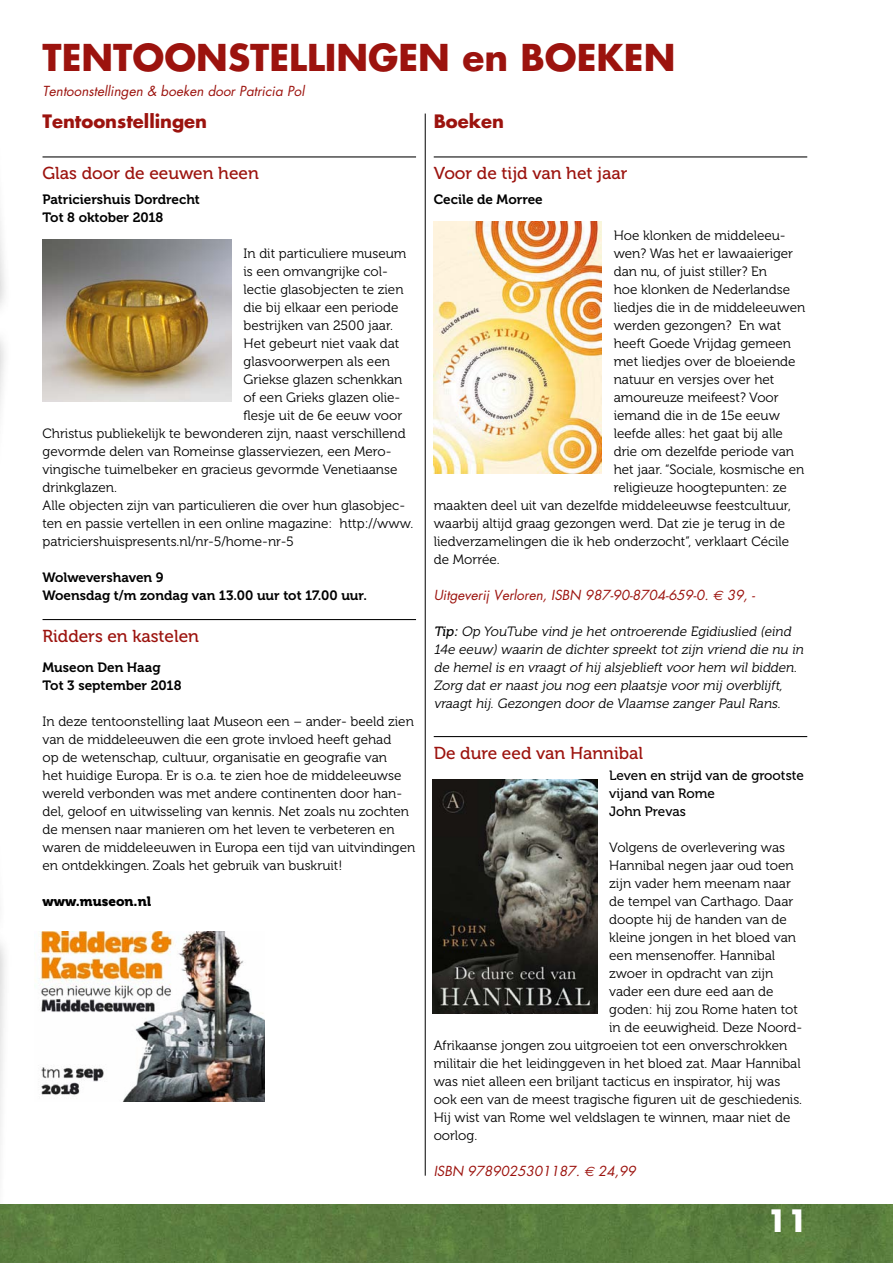
<style>
.page{position:relative;width:893px;height:1263px;background:#fff}
.page>*{position:absolute;margin:0;border:0;box-sizing:border-box;transform-origin:0 0}
.t1{font:700 36px "Futura";color:#9c130e}
.t2{font:700 30px "Futura";color:#fff}
.t3{font:700 18px "Futura";color:#9c130e}
.t4{font:17.25px "Museo 500";color:#9c130e}
.t5{font:13.5px/18px "Museo 300";color:#000}
.t6{font:italic 13.5px/18px "Museo 300";color:#000}
.t7{font:13.5px/18px "Museo 700";color:#000}
.t8{font:italic 13.5px "Futura";color:#9c130e}
.t9{font:13.5px/18px "Museo 500";color:#000}
.t10{font:13.5px "Museo 900";color:#000}
.s1{font-family:"Euro Sans"}
.s2{font-family:"Museo 500"}
</style>
<div class="page">
<img style="left:12px;top:1204px;width:881px;height:59px">
<hr style="left:43px;top:156px;width:373px;height:1px;background:#000">
<hr style="left:43px;top:619px;width:373px;height:1px;background:#000">
<hr style="left:434px;top:156px;width:373px;height:1px;background:#000">
<hr style="left:434px;top:736px;width:373px;height:1px;background:#000">
<hr style="left:425px;top:114px;width:1px;height:1062px;background:#000">
<img style="left:432px;top:780px;width:166px;height:234px">
<img style="left:434px;top:222px;width:168px;height:251px">
<img style="left:35px;top:932px;width:230px;height:169px">
<img style="left:43px;top:240px;width:188px;height:162px">
<div style="left:0;top:915px;width:12px;height:348px;background:#000;opacity:.6"></div>
<h1 class="t1" style="left:43px;top:33px;width:634px">TENTOONSTELLINGEN en BOEKEN</h1>
<p class="t8" style="left:43px;top:81px;width:264px">Tentoonstellingen &amp; boeken door Patricia Pol</p>
<h3 class="t3" style="left:43px;top:109px;width:166px">Tentoonstellingen</h3>
<p class="t4" style="left:43px;top:164px;width:218px">Glas door de eeuwen heen</p>
<p class="t7" style="left:43px;top:190px;width:159px">Patriciershuis Dordrecht<br>Tot 8 oktober 2018</p>
<p class="t5" style="left:244px;top:244px;width:164px">In dit particuliere museum</p>
<p class="t5" style="left:244px;top:262px;width:146px">is een omvangrijke col-</p>
<p class="t5" style="left:244px;top:280px;width:162px">lectie glasobjecten te zien</p>
<p class="t5" style="left:244px;top:298px;width:156px">die bij elkaar een periode</p>
<p class="t5" style="left:244px;top:316px;width:151px">bestrijken van 2500 jaar.</p>
<p class="t5" style="left:244px;top:334px;width:157px">Het gebeurt niet vaak dat</p>
<p class="t5" style="left:244px;top:352px;width:148px">glasvoorwerpen als een</p>
<p class="t5" style="left:244px;top:370px;width:160px">Griekse glazen schenkkan</p>
<p class="t5" style="left:244px;top:388px;width:158px">of een Grieks glazen olie-</p>
<p class="t5" style="left:244px;top:406px;width:160px">flesje uit de 6e eeuw voor</p>
<p class="t5" style="left:43px;top:424px;width:365px">Christus publiekelijk te bewonderen zijn, naast verschillend</p>
<p class="t5" style="left:43px;top:442px;width:350px">gevormde delen van Romeinse glasserviezen, een Mero-</p>
<p class="t5" style="left:43px;top:460px;width:356px">vingische tuimelbeker en gracieus gevormde Venetiaanse</p>
<p class="t5" style="left:43px;top:478px;width:76px">drinkglazen.</p>
<p class="t5" style="left:43px;top:496px;width:364px">Alle objecten zijn van particulieren die over hun glasobjec-</p>
<p class="t5" style="left:43px;top:514px;width:372px">ten en passie vertellen in een online magazine: http://www.</p>
<p class="t5" style="left:43px;top:532px;width:253px">patriciershuispresents.nl/nr-5/home-nr-5</p>
<p class="t7" style="left:43px;top:568px;width:326px">Wolwevershaven 9<br>Woensdag t/m zondag van 13.00 uur tot 17.00 uur.</p>
<p class="t4" style="left:43px;top:626px;width:158px">Ridders en kastelen</p>
<p class="t7" style="left:43px;top:658px;width:141px">Museon Den Haag<br>Tot 3 september 2018</p>
<p class="t5" style="left:43px;top:712px;width:374px">In deze tentoonstelling laat Museon een – ander- beeld zien van de middeleeuwen die een grote invloed heeft gehad<br>op de wetenschap, cultuur, organisatie en geografie van<br>het huidige Europa. Er is o.a. te zien hoe de middeleeuwse wereld verbonden was met andere continenten door han&shy;del, geloof en uitwisseling van kennis. Net zoals nu zochten de mensen naar manieren om het leven te verbeteren en waren de middeleeuwen in Europa een tijd van uitvindingen en ontdekkingen. Zoals het gebruik van buskruit!</p>
<p class="t10" style="left:43px;top:893px;width:110px">www.museon.nl</p>
<h3 class="t3" style="left:434px;top:109px;width:72px">Boeken</h3>
<p class="t4" style="left:434px;top:164px;width:195px">Voor de tijd van het jaar</p>
<p class="t7" style="left:434px;top:190px;width:111px">Cecile de Morree</p>
<p class="t5" style="left:614px;top:226px;width:174px">Hoe klonken de middeleeu-</p>
<p class="t5" style="left:614px;top:244px;width:181px">wen? Was het er lawaaieriger</p>
<p class="t5" style="left:614px;top:262px;width:155px">dan nu, of juist stiller? En</p>
<p class="t5" style="left:614px;top:280px;width:178px">hoe klonken de Nederlandse</p>
<p class="t5" style="left:614px;top:298px;width:193px">liedjes die in de middeleeuwen</p>
<p class="t5" style="left:614px;top:316px;width:169px">werden gezongen? En wat</p>
<p class="t5" style="left:614px;top:334px;width:179px">heeft Goede Vrijdag gemeen</p>
<p class="t5" style="left:614px;top:352px;width:183px">met liedjes over de bloeiende</p>
<p class="t5" style="left:614px;top:370px;width:162px">natuur en versjes over het</p>
<p class="t5" style="left:614px;top:388px;width:167px">amoureuze meifeest? Voor</p>
<p class="t5" style="left:614px;top:406px;width:168px">iemand die in de 15e eeuw</p>
<p class="t5" style="left:614px;top:424px;width:171px">leefde alles: het gaat bij alle</p>
<p class="t5" style="left:614px;top:442px;width:182px">drie om dezelfde periode van</p>
<p class="t5" style="left:614px;top:460px;width:192px">het jaar. “Sociale, kosmische en</p>
<p class="t5" style="left:614px;top:478px;width:175px">religieuze hoogtepunten: ze</p>
<p class="t5" style="left:434px;top:496px;width:359px">maakten deel uit van dezelfde middeleeuwse feestcultuur,</p>
<p class="t5" style="left:434px;top:514px;width:353px">waarbij altijd graag gezongen werd. Dat zie je terug in de</p>
<p class="t5" style="left:434px;top:532px;width:357px">liedverzamelingen die ik heb onderzocht”, verklaart Cécile</p>
<p class="t5" style="left:434px;top:550px;width:67px">de Morrée.</p>
<p class="t8" style="left:434px;top:585px;width:323px">Uitgeverij Verloren, ISBN 987-90-8704-659-0. <span class="s1">€</span> 39, -</p>
<p class="t6" style="left:434px;top:622px;width:374px"><span class="s2">Tip:</span> Op YouTube vind j e het ontroerende Egidiuslied (eind 14e eeuw) waarin de dichter spreekt tot zij n vriend die nu in de hemel is en vraagt of hij alsj eblieft voor hem wil bidden.<br>Zorg dat er naast j ou nog een plaatsj e voor mij overblijft, vraagt hij . Gezongen door de Vlaamse zanger Paul Rans.</p>
<p class="t4" style="left:434px;top:743px;width:211px">De dure eed van Hannibal</p>
<p class="t9" style="left:609px;top:766px;width:196px">Leven en strijd van de grootste vijand van Rome<br>John Prevas</p>
<p class="t5" style="left:609px;top:838px;width:177px">Volgens de overlevering was</p>
<p class="t5" style="left:609px;top:856px;width:186px">Hannibal negen jaar oud toen</p>
<p class="t5" style="left:609px;top:874px;width:183px">zijn vader hem meenam naar</p>
<p class="t5" style="left:609px;top:892px;width:186px">de tempel van Carthago. Daar</p>
<p class="t5" style="left:609px;top:910px;width:179px">doopte hij de handen van de</p>
<p class="t5" style="left:609px;top:928px;width:188px">kleine jongen in het bloed van</p>
<p class="t5" style="left:609px;top:946px;width:167px">een mensenoffer. Hannibal</p>
<p class="t5" style="left:609px;top:964px;width:166px">zwoer in opdracht van zijn</p>
<p class="t5" style="left:609px;top:982px;width:166px">vader een dure eed aan de</p>
<p class="t5" style="left:609px;top:1000px;width:190px">goden: hij zou Rome haten tot</p>
<p class="t5" style="left:609px;top:1018px;width:195px">in de eeuwigheid. Deze Noord-</p>
<p class="t5" style="left:434px;top:1036px;width:355px">Afrikaanse jongen zou uitgroeien tot een onverschrokken</p>
<p class="t5" style="left:434px;top:1054px;width:368px">militair die het leidinggeven in het bloed zat. Maar Hannibal</p>
<p class="t5" style="left:434px;top:1072px;width:348px">was niet alleen een briljant tacticus en inspirator, hij was</p>
<p class="t5" style="left:434px;top:1090px;width:370px">ook een van de meest tragische figuren uit de geschiedenis.</p>
<p class="t5" style="left:434px;top:1108px;width:358px">Hij wist van Rome wel veldslagen te winnen, maar niet de</p>
<p class="t5" style="left:434px;top:1126px;width:45px">oorlog.</p>
<p class="t8" style="left:434px;top:1161px;width:203px">ISBN 9789025301187. <span class="s1">€</span> 24,99</p>
<h2 class="t2" style="left:767px;top:1200px;width:43px">11</h2>
</div>
